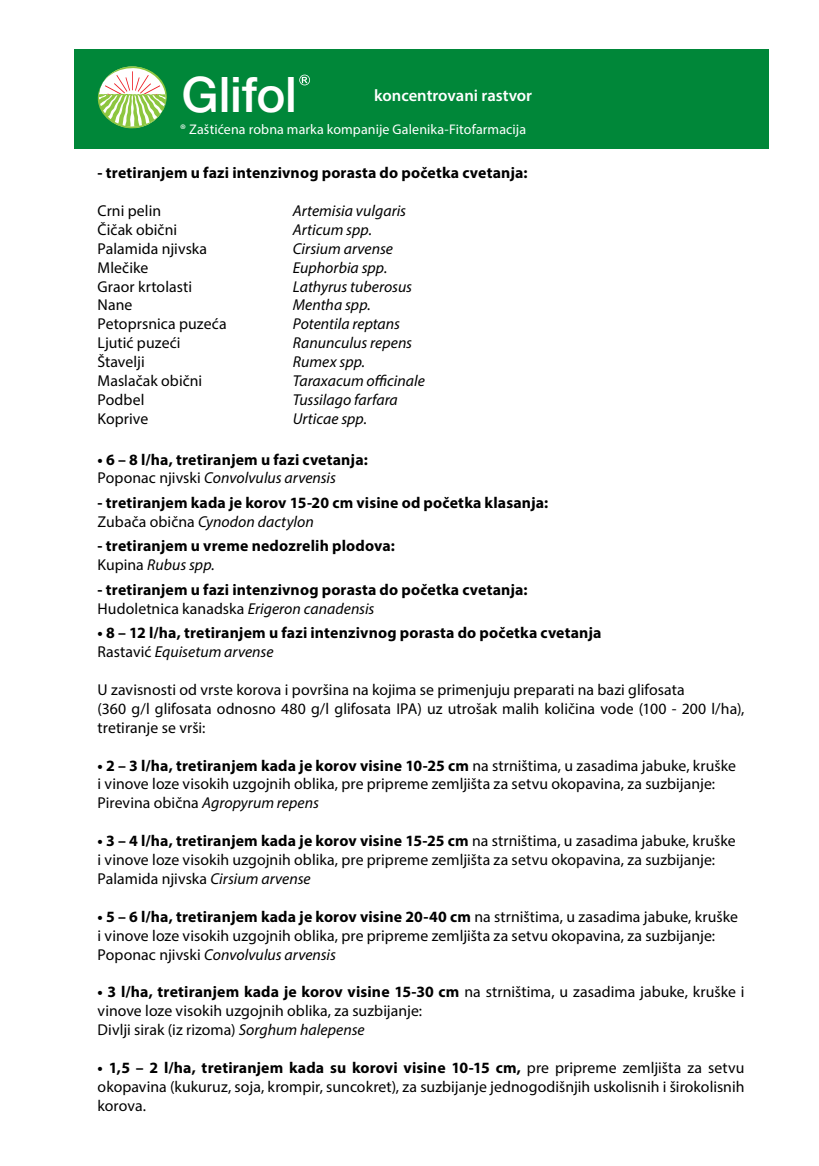
<style>
.page{position:relative;width:819px;height:1166px;background:#fff}
.page>*{position:absolute;margin:0;border:0;box-sizing:border-box;transform-origin:0 0}
.t1{font:500 49px "Helvetica Neue LT Pro";letter-spacing:-.005em;color:#fff}
.t2{font:600 16.62px "Myriad Pro";color:#fff}
.t3{font:15.75px/18.9px "Myriad Pro";letter-spacing:.005em;color:#000}
.t4{font:700 15.75px/18.9px "Myriad Pro";letter-spacing:.01em;color:#000}
.t5{font:italic 15.75px/18.9px "Myriad Pro";color:#000}
.t6{font:14px "Myriad Pro";letter-spacing:.005em;color:#fff}
.s1{font-weight:400}
.s2{font-weight:400;font-style:italic}
.s3{font-weight:700}
.s4{font-style:italic}
</style>
<div class="page">
<div style="left:74px;top:50px;width:695px;height:99px;background:#008739"></div>
<svg style="left:97px;top:66px;width:70px;height:63px"></svg>
<svg style="left:299px;top:75px;width:11px;height:10px"></svg>
<h1 class="t1" style="left:182px;top:66px;width:117px">Glifol</h1>
<p class="t2" style="left:374px;top:85px;width:160px">koncentrovani rastvor</p>
<p class="t6" style="left:180px;top:121px;width:347px">® Zaštićena robna marka kompanije Galenika-Fitofarmacija</p>
<p class="t4" style="left:98px;top:163px;width:431px">- tretiranjem u fazi intenzivnog porasta do početka cvetanja:</p>
<p class="t3" style="left:98px;top:201px;width:130px">Crni pelin<br>Čičak obični<br>Palamida njivska<br>Mlečike<br>Graor krtolasti<br>Nane<br>Petoprsnica puzeća<br>Ljutić puzeći<br>Štavelji<br>Maslačak obični<br>Podbel<br>Koprive</p>
<p class="t5" style="left:293px;top:201px;width:134px">Artemisia vulgaris<br>Articum spp.<br>Cirsium arvense<br>Euphorbia spp.<br>Lathyrus tuberosus<br>Mentha spp.<br>Potentila reptans<br>Ranunculus repens<br>Rumex spp.<br>Taraxacum officinale<br>Tussilago farfara<br>Urticae spp.</p>
<p class="t4" style="left:98px;top:449px;width:271px">• 6 – 8 l/ha, tretiranjem u fazi cvetanja:<br><span class="s1">Poponac njivski</span> <span class="s2">Convolvulus arvensis</span></p>
<p class="t4" style="left:98px;top:493px;width:452px">- tretiranjem kada je korov 15-20 cm visine od početka klasanja:<br><span class="s1">Zubača obična</span> <span class="s2">Cynodon dactylon</span></p>
<p class="t4" style="left:98px;top:536px;width:299px">- tretiranjem u vreme nedozrelih plodova:<br><span class="s1">Kupina</span> <span class="s2">Rubus spp.</span></p>
<p class="t4" style="left:98px;top:579px;width:431px">- tretiranjem u fazi intenzivnog porasta do početka cvetanja:<br><span class="s1">Hudoletnica kanadska</span> <span class="s2">Erigeron canadensis</span></p>
<p class="t4" style="left:98px;top:623px;width:505px">• 8 – 12 l/ha, tretiranjem u fazi intenzivnog porasta do početka cvetanja<br><span class="s1">Rastavić</span> <span class="s2">Equisetum arvense</span></p>
<p class="t3" style="left:98px;top:680px;width:648px">U zavisnosti od vrste korova i površina na kojima se primenjuju preparati na bazi glifosata<br>(360 g/l glifosata odnosno 480 g/l glifosata IPA) uz utrošak malih količina vode (100 - 200 l/ha), tretiranje se vrši:</p>
<p class="t3" style="left:98px;top:755px;width:640px"><span class="s3">• 2 – 3 l/ha, tretiranjem kada je korov visine 10-25 cm</span> na strništima, u zasadima jabuke, kruške i vinove loze visokih uzgojnih oblika, pre pripreme zemljišta za setvu okopavina, za suzbijanje:<br>Pirevina obična <span class="s4">Agropyrum repens</span></p>
<p class="t3" style="left:98px;top:831px;width:639px"><span class="s3">• 3 – 4 l/ha, tretiranjem kada je korov visine 15-25 cm</span> na strništima, u zasadima jabuke, kruške i vinove loze visokih uzgojnih oblika, pre pripreme zemljišta za setvu okopavina, za suzbijanje:<br>Palamida njivska <span class="s4">Cirsium arvense</span></p>
<p class="t3" style="left:98px;top:907px;width:642px"><span class="s3">• 5 – 6 l/ha, tretiranjem kada je korov visine 20-40 cm</span> na strništima, u zasadima jabuke, kruške i vinove loze visokih uzgojnih oblika, pre pripreme zemljišta za setvu okopavina, za suzbijanje:<br>Poponac njivski <span class="s4">Convolvulus arvensis</span></p>
<p class="t3" style="left:98px;top:982px;width:648px"><span class="s3">• 3 l/ha, tretiranjem kada je korov visine 15-30 cm</span> na strništima, u zasadima jabuke, kruške i vinove loze visokih uzgojnih oblika, za suzbijanje:<br>Divlji sirak (iz rizoma) <span class="s4">Sorghum halepense</span></p>
<p class="t3" style="left:98px;top:1058px;width:648px;text-align:justify"><span class="s3">• 1,5 – 2 l/ha, tretiranjem kada su korovi visine 10-15 cm,</span> pre pripreme zemljišta za setvu okopavina (kukuruz, soja, krompir, suncokret), za suzbijanje jednogodišnjih uskolisnih i širokolisnih korova.</p>
</div>
